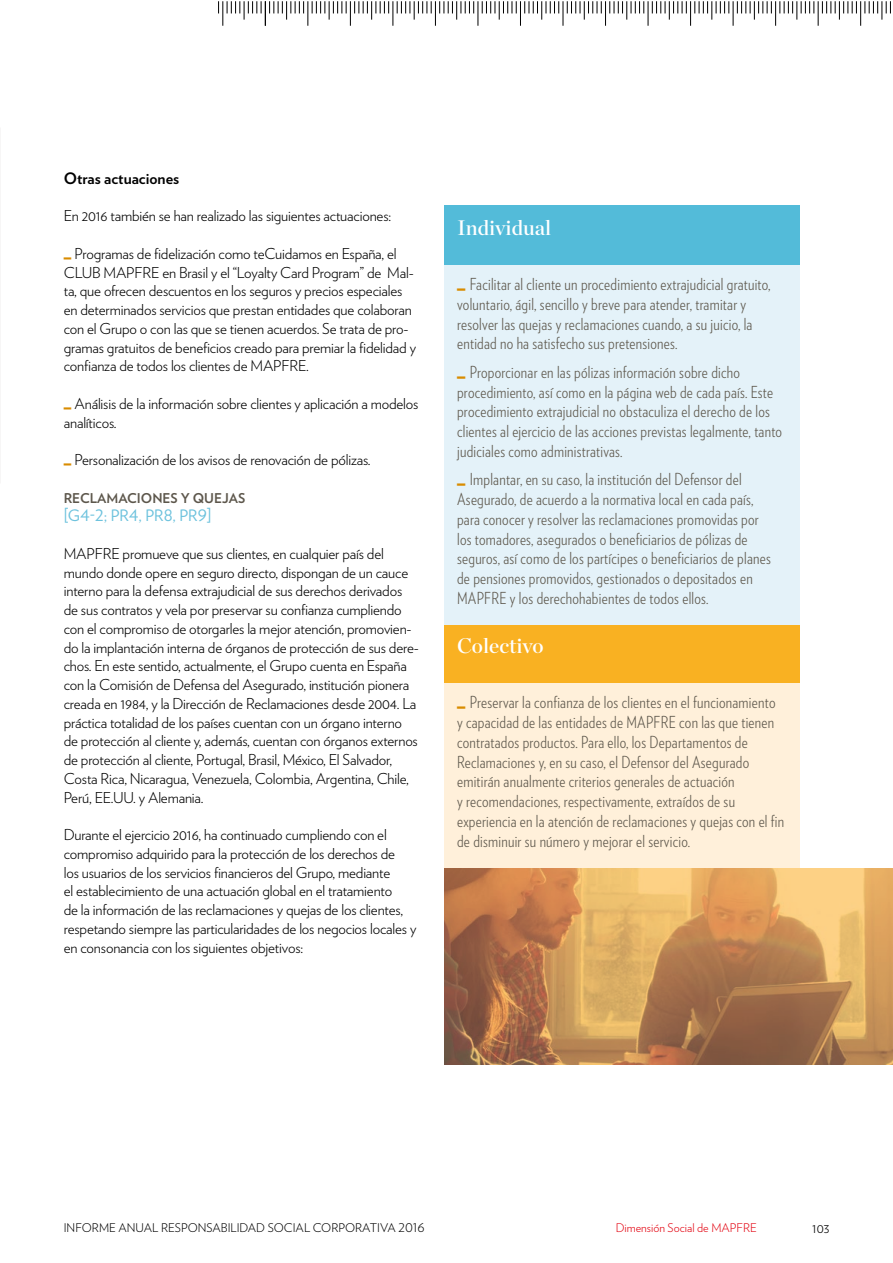
<style>
.page{position:relative;width:893px;height:1263px;background:#fff}
.page>*{position:absolute;margin:0;border:0;box-sizing:border-box;transform-origin:0 0}
.t1{font:21px "Chronicle Display Semi";color:#fff}
.t2{font:300 16.5px/19.8px "Verlag Condensed";letter-spacing:.015em;color:#5d574c}
.t3{font:15.75px "Verlag";color:#6dc2dd}
.t4{font:700 15.75px "Verlag";color:#000}
.t5{font:300 15px/18.8px "Verlag";letter-spacing:-.01em;color:#000}
.t6{font:700 13.5px "Verlag";color:#5d574c}
.t7{font:300 13.5px "Verlag";color:#000}
.t8{font:300 12px "Verlag";color:#000}
.t9{font:300 12px "Verlag";color:#e30613}
.s1{font-family:"Flama";font-weight:900;color:#d98c00}
</style>
<div class="page">
<div style="left:444px;top:205px;width:355px;height:60px;background:#53bbd9"></div>
<div style="left:444px;top:265px;width:355px;height:360px;background:#e4f2f9"></div>
<div style="left:444px;top:625px;width:355px;height:58px;background:#f9b122"></div>
<div style="left:444px;top:683px;width:355px;height:185px;background:#fff0da"></div>
<img style="left:444px;top:868px;width:449px;height:196px">
<svg style="left:218px;top:1px;width:673px;height:25px"></svg>
<p class="t4" style="left:64px;top:166px;width:117px">Otras actuaciones</p>
<p class="t5" style="left:64px;top:206px;width:329px">En 2016 también se han realizado las siguientes actuaciones:</p>
<p class="t5" style="left:64px;top:243px;width:354px"><span class="s1">_</span> Programas de fidelización como teCuidamos en España, el CLUB MAPFRE en Brasil y el “Loyalty Card Program” de Mal&shy;ta, que ofrecen descuentos en los seguros y precios especiales en determinados servicios que prestan entidades que colaboran con el Grupo o con las que se tienen acuerdos. Se trata de pro&shy;gramas gratuitos de beneficios creado para premiar la fidelidad y confianza de todos los clientes de MAPFRE.</p>
<p class="t5" style="left:64px;top:393px;width:356px"><span class="s1">_</span> Análisis de la información sobre clientes y aplicación a modelos analíticos.</p>
<p class="t5" style="left:64px;top:449px;width:308px"><span class="s1">_</span> Personalización de los avisos de renovación de pólizas.</p>
<p class="t6" style="left:64px;top:487px;width:183px">RECLAMACIONES Y QUEJAS</p>
<p class="t3" style="left:64px;top:504px;width:149px">[G4-2; PR4, PR8, PR9]</p>
<p class="t5" style="left:64px;top:543px;width:357px">MAPFRE promueve que sus clientes, en cualquier país del mundo donde opere en seguro directo, dispongan de un cauce interno para la defensa extrajudicial de sus derechos derivados de sus contratos y vela por preservar su confianza cumpliendo con el compromiso de otorgarles la mejor atención, promovien&shy;do la implantación interna de órganos de protección de sus dere&shy;chos. En este sentido, actualmente, el Grupo cuenta en España con la Comisión de Defensa del Asegurado, institución pionera creada en 1984, y la Dirección de Reclamaciones desde 2004. La práctica totalidad de los países cuentan con un órgano interno de protección al cliente y, además, cuentan con órganos externos de protección al cliente, Portugal, Brasil, México, El Salvador, Costa Rica, Nicaragua, Venezuela, Colombia, Argentina, Chile, Perú, EE.UU. y Alemania.</p>
<p class="t5" style="left:64px;top:824px;width:354px">Durante el ejercicio 2016, ha continuado cumpliendo con el compromiso adquirido para la protección de los derechos de<br>los usuarios de los servicios financieros del Grupo, mediante<br>el establecimiento de una actuación global en el tratamiento<br>de la información de las reclamaciones y quejas de los clientes, respetando siempre las particularidades de los negocios locales y en consonancia con los siguientes objetivos:</p>
<h1 class="t1" style="left:457px;top:211px;width:96px">Individual</h1>
<p class="t2" style="left:457px;top:274px;width:315px"><span class="s1">_</span> Facilitar al cliente un procedimiento extrajudicial gratuito, voluntario, ágil, sencillo y breve para atender, tramitar y resolver las quejas y reclamaciones cuando, a su juicio, la entidad no ha satisfecho sus pretensiones.</p>
<p class="t2" style="left:457px;top:361px;width:327px"><span class="s1">_</span> Proporcionar en las pólizas información sobre dicho procedimiento, así como en la página web de cada país. Este procedimiento extrajudicial no obstaculiza el derecho de los clientes al ejercicio de las acciones previstas legalmente, tanto judiciales como administrativas.</p>
<p class="t2" style="left:457px;top:469px;width:315px"><span class="s1">_</span> Implantar, en su caso, la institución del Defensor del Asegurado, de acuerdo a la normativa local en cada país, para conocer y resolver las reclamaciones promovidas por los tomadores, asegurados o beneficiarios de pólizas de seguros, así como de los partícipes o beneficiarios de planes de pensiones promovidos, gestionados o depositados en MAPFRE y los derechohabientes de todos ellos.</p>
<h1 class="t1" style="left:457px;top:629px;width:88px">Colectivo</h1>
<p class="t2" style="left:457px;top:692px;width:329px"><span class="s1">_</span> Preservar la confianza de los clientes en el funcionamiento y capacidad de las entidades de MAPFRE con las que tienen contratados productos. Para ello, los Departamentos de Reclamaciones y, en su caso, el Defensor del Asegurado emitirán anualmente criterios generales de actuación<br>y recomendaciones, respectivamente, extraídos de su experiencia en la atención de reclamaciones y quejas con el fin de disminuir su número y mejorar el servicio.</p>
<p class="t8" style="left:64px;top:1219px;width:362px">INFORME ANUAL RESPONSABILIDAD SOCIAL CORPORATIVA 2016</p>
<p class="t9" style="left:616px;top:1219px;width:143px">Dimensión Social de MAPFRE</p>
<p class="t7" style="left:812px;top:1218px;width:19px">103</p>
</div>
